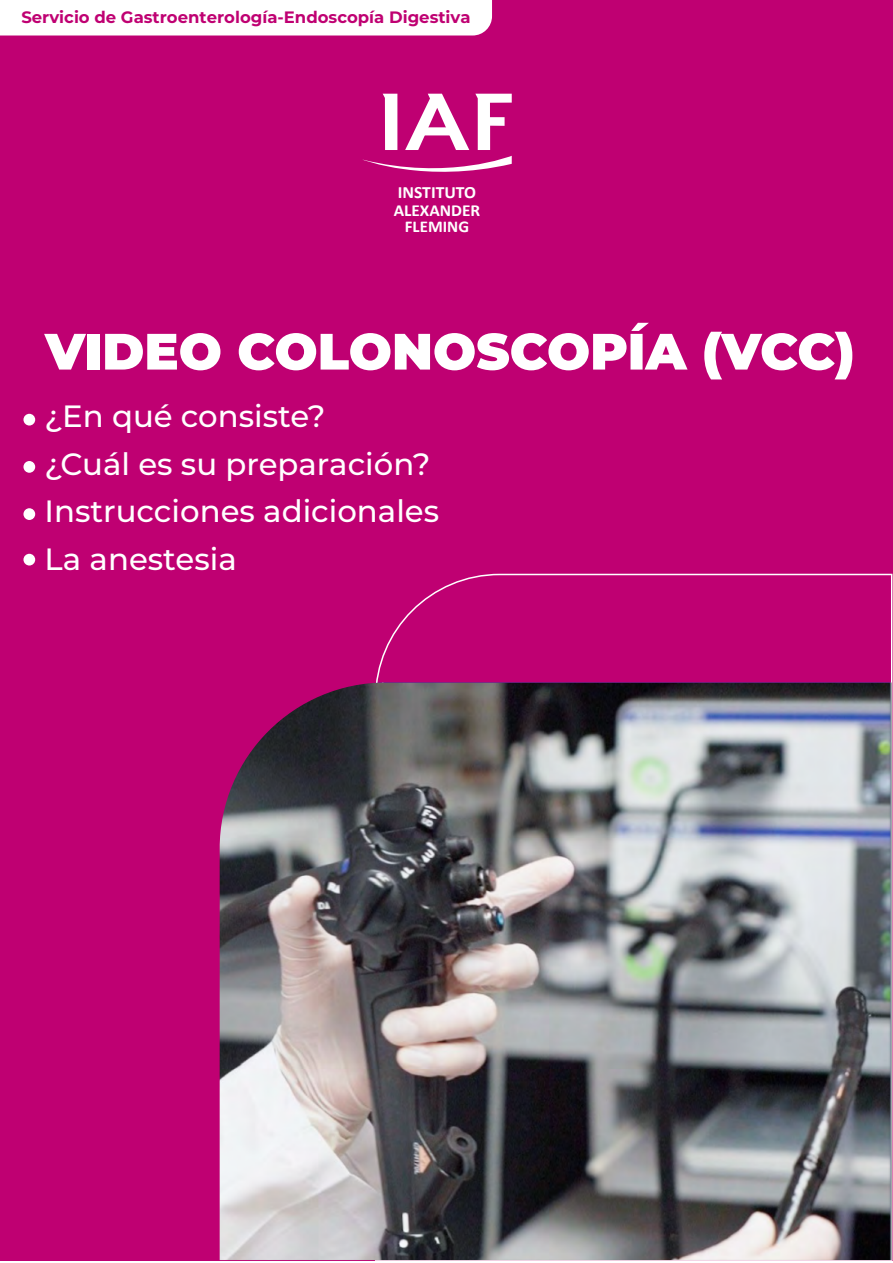
<style>
.page{position:relative;width:893px;height:1263px;background:#fff}
.page>*{position:absolute;margin:0;border:0;box-sizing:border-box;transform-origin:0 0}
.t1{font:900 51px "Montserrat";color:#fff}
.t2{font:500 30.75px/47.5px "Montserrat";color:#fff}
.t3{font:700 17.25px "Calibri";color:#fff}
.t4{font:700 16.95px "Calibri";color:#fff}
.t5{font:700 16.5px "Montserrat";color:#bf0072}
.t6{font:700 16.5px "Calibri";color:#fff}
</style>
<div class="page">
<div style="left:0;top:0;width:893px;height:1260px;background:#bf0072"></div>
<svg style="left:376px;top:573px;width:517px;height:687px"></svg>
<img style="left:220px;top:682px;width:672px;height:578px">
<svg style="left:383px;top:94px;width:14px;height:56px"></svg>
<svg style="left:405px;top:94px;width:64px;height:56px"></svg>
<svg style="left:475px;top:94px;width:37px;height:56px"></svg>
<svg style="left:362px;top:156px;width:150px;height:16px"></svg>
<div style="left:0;top:0;width:492px;height:36px;background:#fff"></div>
<div style="left:23px;top:414px;width:12px;height:11px;background:#fff;border-radius:50%"></div>
<div style="left:23px;top:461px;width:12px;height:12px;background:#fff;border-radius:50%"></div>
<div style="left:23px;top:508px;width:12px;height:12px;background:#fff;border-radius:50%"></div>
<div style="left:23px;top:554px;width:12px;height:11px;background:#fff;border-radius:50%"></div>
<p class="t5" style="left:21px;top:5px;width:451px">Servicio de Gastroenterología-Endoscopía Digestiva</p>
<p class="t3" style="left:398px;top:185px;width:80px">INSTITUTO</p>
<p class="t4" style="left:394px;top:203px;width:88px">ALEXANDER</p>
<p class="t6" style="left:405px;top:219px;width:66px">FLEMING</p>
<h1 class="t1" style="left:45px;top:313px;width:811px">VIDEO COLONOSCOPÍA (VCC)</h1>
<p class="t2" style="left:45px;top:391px;width:396px">¿En qué consiste?<br>¿Cuál es su preparación?<br>Instrucciones adicionales<br>La anestesia</p>
</div>
